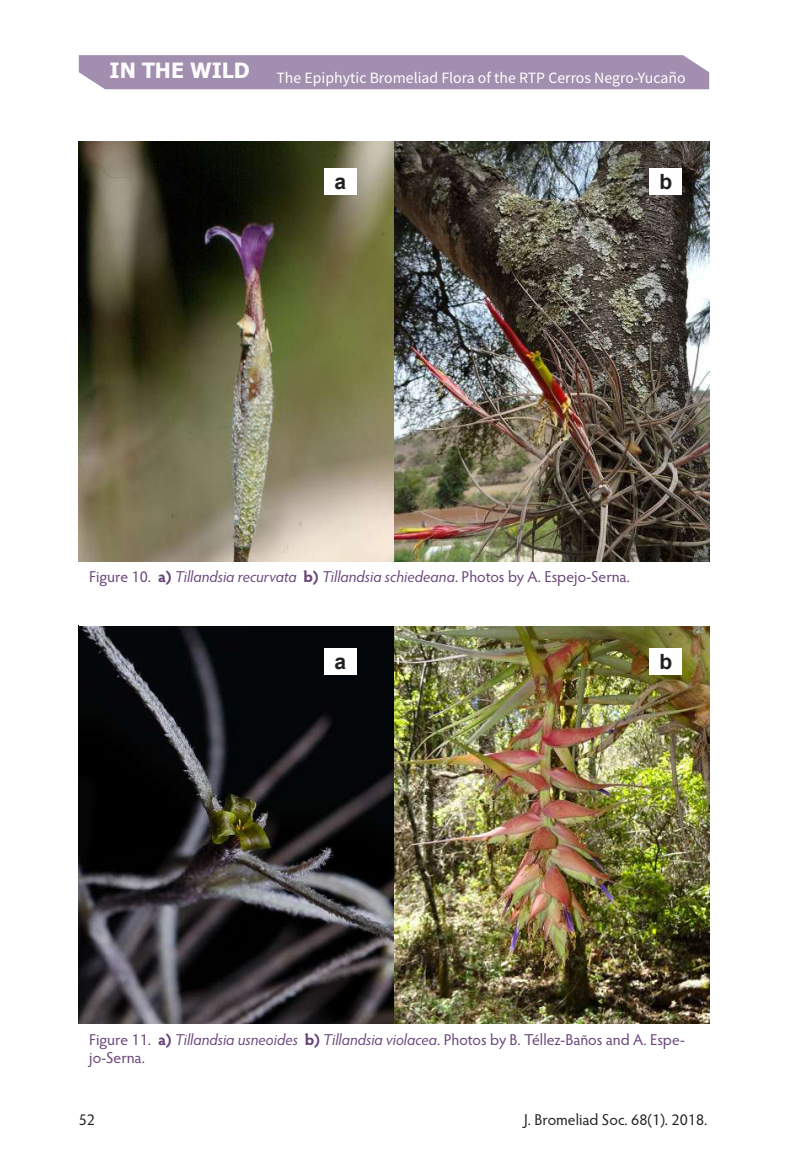
<style>
.page{position:relative;width:788px;height:1166px;background:#fff}
.page>*{position:absolute;margin:0;border:0;box-sizing:border-box;transform-origin:0 0}
.t1{font:700 21px "Tahoma";color:#fcfcfc}
.t2{font:700 21px "Arial";color:#231f20}
.t3{font:15.75px/18.9px "Hypatia Sans Pro";letter-spacing:-.005em;color:#674478}
.t4{font:italic 15.75px "Hypatia Sans Pro";color:#674478}
.t5{font:15.75px "Source Sans Pro";color:#fff}
.t6{font:15.75px "Hypatia Sans Pro";color:#231f20}
.s1{font-style:normal}
.s2{font-weight:700;font-style:normal}
.s3{font-weight:700}
.s4{font-style:italic}
</style>
<div class="page">
<img style="left:79px;top:626px;width:630px;height:397px">
<img style="left:79px;top:142px;width:630px;height:420px">
<div style="left:649px;top:648px;width:33px;height:26px;background:#fff"></div>
<div style="left:649px;top:168px;width:33px;height:26px;background:#fff"></div>
<div style="left:324px;top:648px;width:32px;height:26px;background:#fff"></div>
<div style="left:324px;top:168px;width:32px;height:26px;background:#fff"></div>
<div style="left:79px;top:55px;width:630px;height:34px;background:#a28eaf"></div>
<h1 class="t1" style="left:110px;top:56px;width:142px">IN THE WILD</h1>
<p class="t5" style="left:276px;top:67px;width:410px">The Epiphytic Bromeliad Flora of the RTP Cerros Negro-Yucaño</p>
<h1 class="t2" style="left:334px;top:167px;width:13px">a</h1>
<h1 class="t2" style="left:659px;top:167px;width:14px">b</h1>
<p class="t4" style="left:89px;top:566px;width:542px"><span class="s1">Figure 10.</span> <span class="s2">a)</span> Tillandsia recurvata <span class="s2">b)</span> Tillandsia schiedeana<span class="s1">. Photos by A. Espejo-Serna.</span></p>
<h1 class="t2" style="left:334px;top:646px;width:13px">a</h1>
<h1 class="t2" style="left:659px;top:646px;width:14px">b</h1>
<p class="t3" style="left:89px;top:1029px;width:597px">Figure 11. <span class="s3">a)</span> <span class="s4">Tillandsia usneoides</span> <span class="s3">b)</span> <span class="s4">Tillandsia violacea</span>. Photos by B. Téllez-Baños and A. Espe&shy;jo-Serna.</p>
<p class="t6" style="left:79px;top:1109px;width:18px">52</p>
<p class="t6" style="left:524px;top:1109px;width:185px">J. Bromeliad Soc. 68(1). 2018.</p>
</div>
